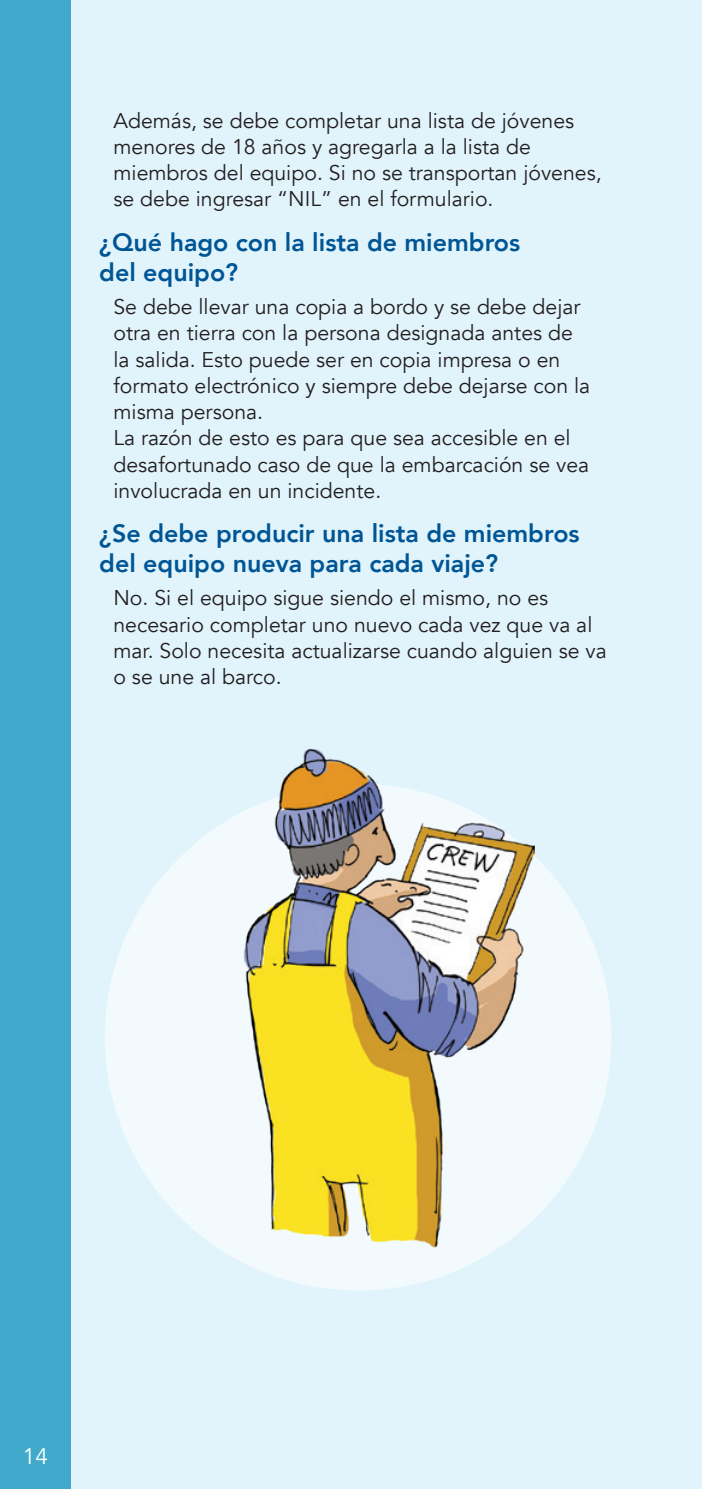
<style>
.page{position:relative;width:702px;height:1489px;background:#fff}
.page>*{position:absolute;margin:0;border:0;box-sizing:border-box;transform-origin:0 0}
.t1{font:800 25px/30px "Avenir";color:#005595}
.t2{font:22.5px "Avenir";color:#fff}
.t3{font:21.25px/26.2px "Avenir";color:#231f20}
</style>
<div class="page">
<div style="left:0;top:0;width:702px;height:1488px;background:#e1f4fc"></div>
<div style="left:0;top:0;width:71px;height:1488px;background:#41a9cc"></div>
<div style="left:105px;top:784px;width:506px;height:506px;background:#f3fafd;border-radius:50%"></div>
<img style="left:174px;top:748px;width:360px;height:507px">
<p class="t3" style="left:113px;top:107px;width:489px">Además, se debe completar una lista de jóvenes menores de 18 años y agregarla a la lista de miembros del equipo. Si no se transportan jóvenes, se debe ingresar “NIL” en el formulario.</p>
<p class="t1" style="left:99px;top:227px;width:422px">¿Qué hago con la lista de miembros del equipo?</p>
<p class="t3" style="left:113px;top:294px;width:478px">Se debe llevar una copia a bordo y se debe dejar otra en tierra con la persona designada antes de la salida. Esto puede ser en copia impresa o en formato electrónico y siempre debe dejarse con la misma persona.<br>La razón de esto es para que sea accesible en el desafortunado caso de que la embarcación se vea involucrada en un incidente.</p>
<p class="t1" style="left:99px;top:518px;width:482px">¿Se debe producir una lista de miembros del equipo nueva para cada viaje?</p>
<p class="t3" style="left:113px;top:585px;width:495px">No. Si el equipo sigue siendo el mismo, no es necesario completar uno nuevo cada vez que va al mar. Solo necesita actualizarse cuando alguien se va o se une al barco.</p>
<p class="t2" style="left:23px;top:1442px;width:27px">14</p>
</div>
